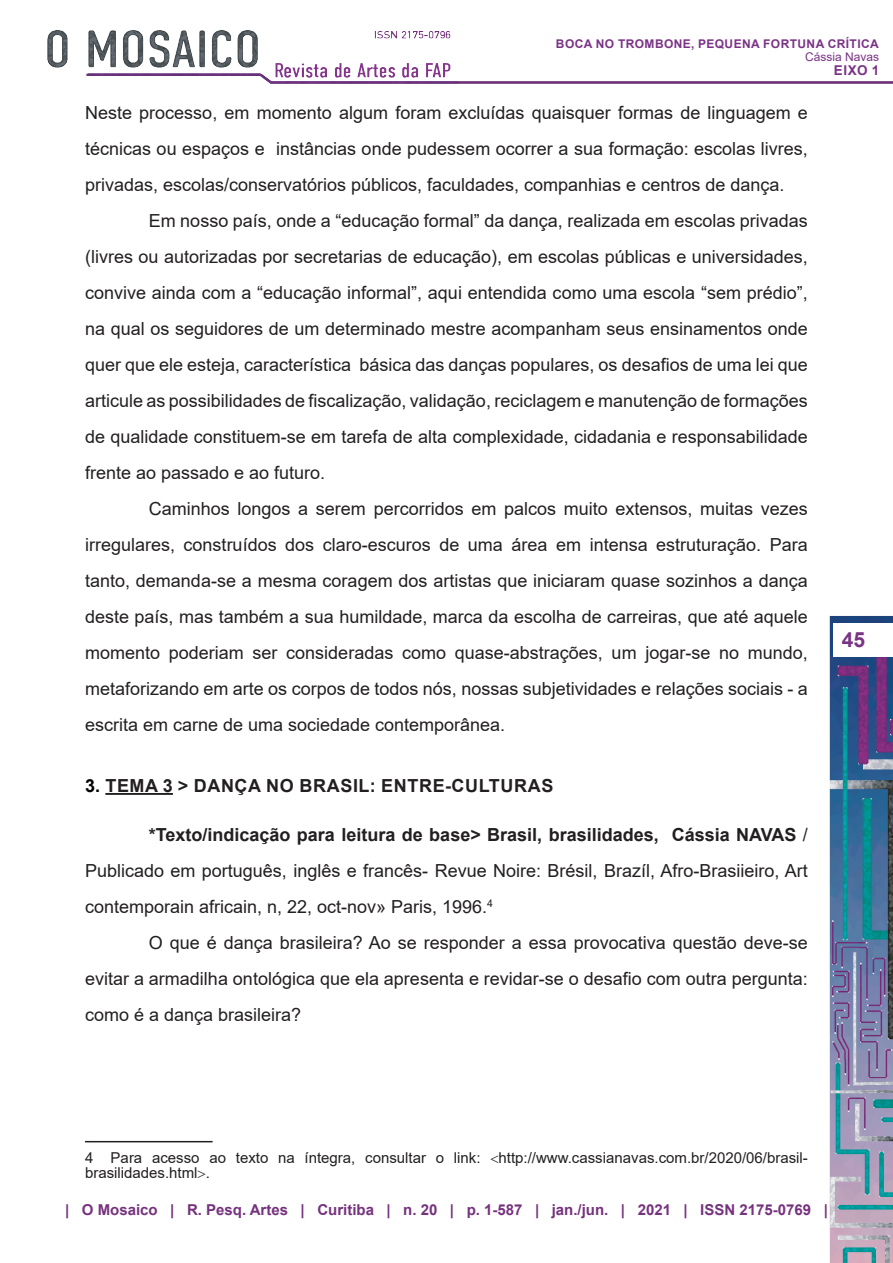
<style>
.page{position:relative;width:893px;height:1263px;background:#fff}
.page>*{position:absolute;margin:0;border:0;box-sizing:border-box;transform-origin:0 0}
.t1{font:700 21px "Arial";color:#7a3485}
.Corpo{font:18px/36px "Arial";color:#231f20;text-align:justify}
.Título_2{font:700 18px "Arial";letter-spacing:.035em;color:#231f20}
.nota_rodape{font:15px/15px "Arial";color:#231f20}
.t2{font:700 15px "Arial";color:#76327e}
.t3{font:700 13.5px "Arial";color:#7a3386}
.t4{font:700 12px "Arial";letter-spacing:.035em;color:#7a3386}
.t5{font:12px "Arial";color:#7a3386}
.s1{color:#000}
.s2{font-weight:700}
</style>
<div class="page">
<img style="left:47px;top:30px;width:846px;height:1233px">
<div style="left:833px;top:623px;width:60px;height:34px;background:#fff"></div>
<hr style="left:105px;top:793px;width:68px;height:2px;background:#231f20">
<hr style="left:85px;top:1141px;width:128px;height:1px;background:#231f20">
<svg style="left:491px;top:1155px;width:7px;height:8px"></svg>
<svg style="left:198px;top:1170px;width:7px;height:8px"></svg>
<p class="t4" style="left:556px;top:35px;width:324px">BOCA NO TROMBONE, PEQUENA FORTUNA CRÍTICA</p>
<p class="t5" style="left:805px;top:49px;width:76px">Cássia Navas</p>
<p class="t3" style="left:834px;top:60px;width:47px">Eixo 1</p>
<p class="Corpo" style="left:85px;top:95px;width:724px">Neste processo, em momento algum foram excluídas quaisquer formas de linguagem e técnicas ou espaços e instâncias onde pudessem ocorrer a sua formação: escolas livres, privadas, escolas/conservatórios públicos, faculdades, companhias e centros de dança.</p>
<p class="Corpo" style="left:85px;top:203px;width:724px;text-indent:64px">Em nosso país, onde a “educação formal” da dança, realizada em escolas privadas (livres ou autorizadas por secretarias de educação), em escolas públicas e universidades, convive ainda com a “educação informal”, aqui entendida como uma escola “sem prédio”, na qual os seguidores de um determinado mestre acompanham seus ensinamentos onde quer que ele esteja, característica básica das danças populares, os desafios de uma lei que articule as possibilidades de fiscalização, validação, reciclagem e manutenção de formações de qualidade constituem-se em tarefa de alta complexidade, cidadania e responsabilidade frente ao passado e ao futuro.</p>
<p class="Corpo" style="left:85px;top:491px;width:724px;text-indent:64px">Caminhos longos a serem percorridos em palcos muito extensos, muitas vezes irregulares, construídos dos claro-escuros de uma área em intensa estruturação. Para tanto, demanda-se a mesma coragem dos artistas que iniciaram quase sozinhos a dança deste país, mas também a sua humildade, marca da escolha de carreiras, que até aquele momento poderiam ser consideradas como quase-abstrações, um jogar-se no mundo, metaforizando em arte os corpos de todos nós, nossas subjetividades e relações sociais - a escrita em carne de uma sociedade contemporânea.</p>
<p class="t1" style="left:842px;top:625px;width:25px">45</p>
<p class="Título_2" style="left:85px;top:773px;width:470px"><span class="s1">3.</span> TEMA 3 &gt; DANÇA NO BRASIL: ENTRE-CULTURAS</p>
<p class="Corpo" style="left:85px;top:816px;width:724px;text-indent:64px"><span class="s2">*Texto/indicação para leitura de base&gt; Brasil, brasilidades, Cássia NAVAS</span> / Publicado em português, inglês e francês- Revue Noire: Brésil, Brazíl, Afro-Brasiieiro, Art contemporain africain, n, 22, oct-nov» Paris, 1996.<sup>4</sup></p>
<p class="Corpo" style="left:85px;top:924px;width:724px;text-indent:64px">O que é dança brasileira? Ao se responder a essa provocativa questão deve-se evitar a armadilha ontológica que ela apresenta e revidar-se o desafio com outra pergunta: como é a dança brasileira?</p>
<p class="nota_rodape" style="left:85px;top:1150px;width:724px">4 Para acesso ao texto na íntegra, consultar o link: http://www.cassianavas.com.br/2020/06/brasil&shy;brasilidades.html .</p>
<p class="t2" style="left:65px;top:1199px;width:764px">| O Mosaico | R. Pesq. Artes | Curitiba | n. 20 | p. 1-587 | jan./jun. | 2021 | ISSN 2175-0769 |</p>
</div>
